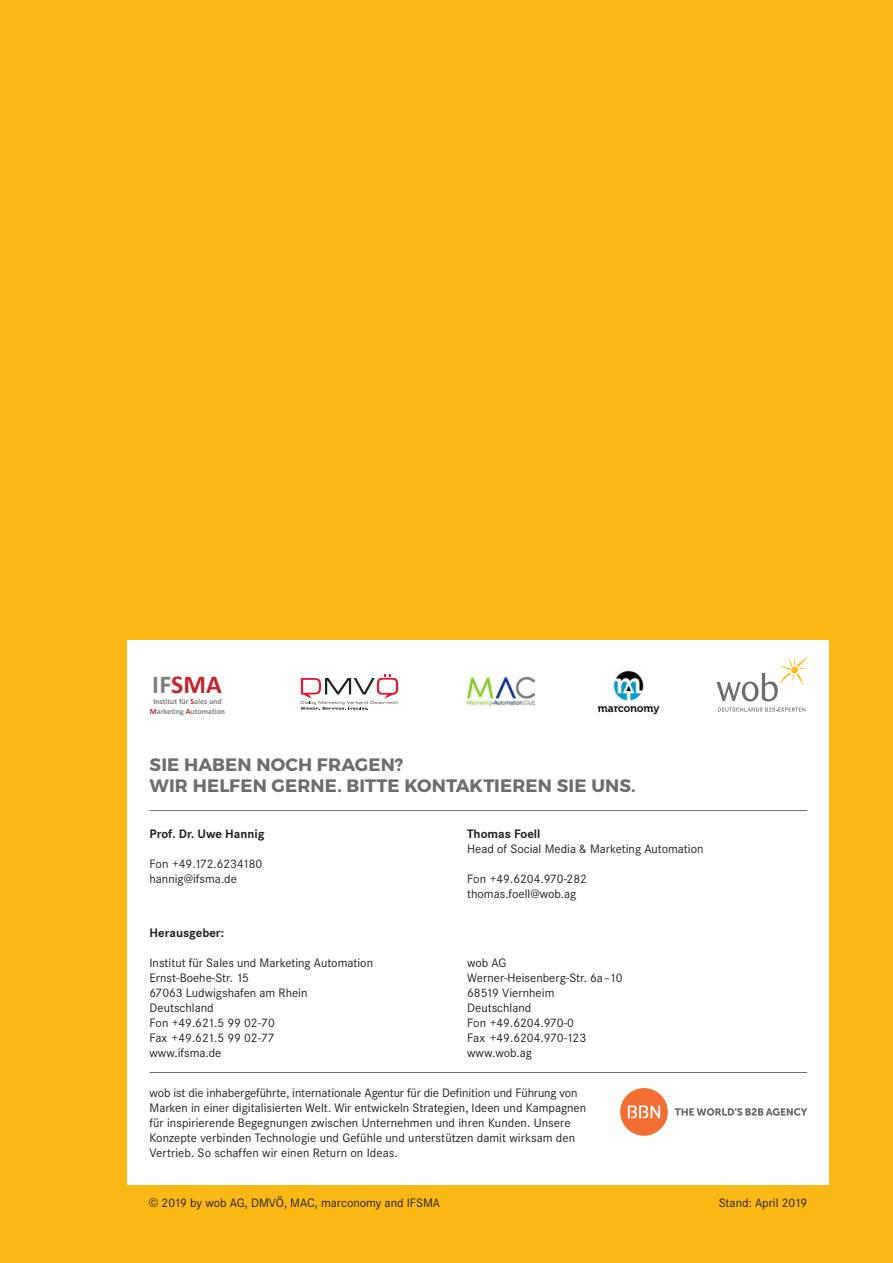
<style>
.page{position:relative;width:893px;height:1263px;background:#fcb814}
.page>*{position:absolute;margin:0;border:0;box-sizing:border-box;transform-origin:0 0}
.t1{font:700 25.95px "Calibri";letter-spacing:.005em;color:#c1272d}
.t2{font:700 18px/21px "Montserrat";letter-spacing:.01em;color:#6c6d70}
.t3{font:12.75px/15px "Corporate STOT";color:#231f20}
.t4{font:700 12.75px "Corporate STOT";color:#231f20}
.t5{font:700 7.95px/9.4px "Calibri";color:#808080;text-align:center}
.s1{color:#808080}
.s2{color:#c1272d}
</style>
<div class="page">
<div style="left:128px;top:640px;width:701px;height:544px;background:#fff"></div>
<hr style="left:149px;top:810px;width:658px;height:1px;background:#6c6d70">
<hr style="left:149px;top:1072px;width:658px;height:1px;background:#6c6d70">
<svg style="left:620px;top:1089px;width:48px;height:46px"></svg>
<svg style="left:675px;top:1108px;width:132px;height:8px"></svg>
<svg style="left:301px;top:674px;width:97px;height:36px"></svg>
<img style="left:597px;top:670px;width:63px;height:45px">
<img style="left:468px;top:676px;width:67px;height:30px">
<svg style="left:717px;top:657px;width:91px;height:44px"></svg>
<svg style="left:718px;top:707px;width:87px;height:5px"></svg>
<h1 class="t1" style="left:152px;top:666px;width:71px"><span class="s1">IF</span>SMA</h1>
<p class="t5" style="left:150px;top:697px;width:77px">Institut für <span class="s2">S</span>ales und<br><span class="s2">M</span>arketing <span class="s2">A</span>utomation</p>
<h2 class="t2" style="left:150px;top:754px;width:488px">SIE HABEN NOCH FRAGEN?<br>WIR HELFEN GERNE. BITTE KONTAKTIEREN SIE UNS.</h2>
<p class="t4" style="left:149px;top:826px;width:117px">Prof. Dr. Uwe Hannig</p>
<p class="t3" style="left:149px;top:856px;width:114px">Fon +49.172.6234180 hannig@ifsma.de</p>
<p class="t4" style="left:467px;top:826px;width:75px">Thomas Foell</p>
<p class="t3" style="left:467px;top:841px;width:238px">Head of Social Media &amp; Marketing Automation</p>
<p class="t3" style="left:467px;top:871px;width:121px">Fon +49.6204.970-282 thomas.foell@wob.ag</p>
<p class="t4" style="left:149px;top:925px;width:76px">Herausgeber:</p>
<p class="t3" style="left:149px;top:955px;width:225px">Institut für Sales und Marketing Automation<br>Ernst-Boehe-Str. 15<br>67063 Ludwigshafen am Rhein<br>Deutschland<br>Fon +49.621.5 99 02-70<br>Fax +49.621.5 99 02-77<br>www.ifsma.de</p>
<p class="t3" style="left:467px;top:955px;width:157px">wob AG<br>Werner-Heisenberg-Str. 6a–10<br>68519 Viernheim<br>Deutschland<br>Fon +49.6204.970-0<br>Fax +49.6204.970-123 www.wob.ag</p>
<p class="t3" style="left:149px;top:1085px;width:438px">wob ist die inhabergeführte, internationale Agentur für die Definition und Führung von Marken in einer digitalisierten Welt. Wir entwickeln Strategien, Ideen und Kampagnen für inspirierende Begegnungen zwischen Unternehmen und ihren Kunden. Unsere Konzepte verbinden Technologie und Gefühle und unterstützen damit wirksam den Vertrieb. So schaffen wir einen Return on Ideas.</p>
<p class="t3" style="left:148px;top:1195px;width:293px">© 2019 by wob AG, DMVÖ, MAC, marconomy and IFSMA</p>
<p class="t3" style="left:719px;top:1195px;width:90px">Stand: April 2019</p>
</div>
